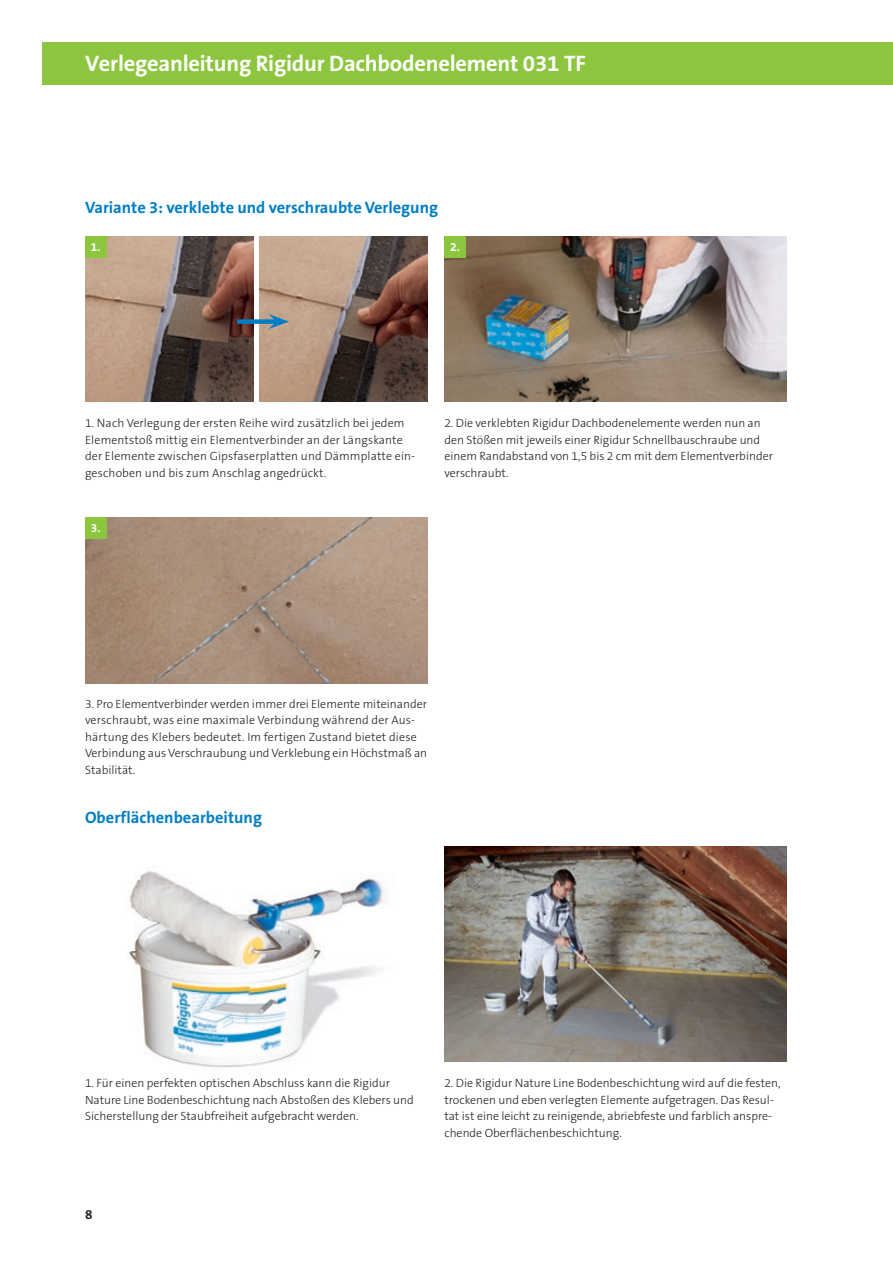
<style>
.page{position:relative;width:893px;height:1263px;background:#fff}
.page>*{position:absolute;margin:0;border:0;box-sizing:border-box;transform-origin:0 0}
.t1{font:700 22.5px "The Sans B7";letter-spacing:-.01em;color:#fff}
.t2{font:700 16.5px "The Sans B7";color:#007ec5}
.t3{font:700 13.5px "The Sans B7";color:#231f20}
.t4{font:300 12px/16.5px "The Sans B3";color:#231f20}
.t5{font:700 12px "The Sans B7";color:#fff}
</style>
<div class="page">
<img style="left:127px;top:871px;width:258px;height:197px">
<img style="left:85px;top:517px;width:342px;height:166px">
<div style="left:43px;top:43px;width:850px;height:42px;background:#8bc63e"></div>
<img style="left:444px;top:846px;width:343px;height:216px">
<img style="left:85px;top:236px;width:168px;height:166px">
<img style="left:259px;top:236px;width:168px;height:166px">
<div style="left:85px;top:236px;width:21px;height:21px;background:#8bc63e"></div>
<div style="left:85px;top:517px;width:21px;height:21px;background:#8bc63e"></div>
<img style="left:444px;top:236px;width:343px;height:166px">
<div style="left:444px;top:236px;width:22px;height:21px;background:#8bc63e"></div>
<div style="left:237px;top:319px;width:40px;height:5px;background:#007ec5"></div>
<svg style="left:268px;top:314px;width:21px;height:15px"></svg>
<h1 class="t1" style="left:85px;top:52px;width:502px">Verlegeanleitung Rigidur Dachbodenelement 031 TF</h1>
<h2 class="t2" style="left:85px;top:198px;width:355px">Variante 3: verklebte und verschraubte Verlegung</h2>
<p class="t5" style="left:91px;top:241px;width:11px">1.</p>
<p class="t5" style="left:450px;top:241px;width:11px">2.</p>
<p class="t4" style="left:85px;top:415px;width:330px">1. Nach Verlegung der ersten Reihe wird zusätzlich bei jedem Elementstoß mittig ein Elementverbinder an der Längskante der Elemente zwischen Gipsfaserplatten und Dämmplatte ein&shy;geschoben und bis zum Anschlag angedrückt.</p>
<p class="t5" style="left:91px;top:522px;width:11px">3.</p>
<p class="t4" style="left:444px;top:415px;width:330px">2. Die verklebten Rigidur Dachbodenelemente werden nun an den Stößen mit jeweils einer Rigidur Schnellbauschraube und einem Randabstand von 1,5 bis 2 cm mit dem Elementverbinder verschraubt.</p>
<p class="t4" style="left:85px;top:696px;width:344px">3. Pro Elementverbinder werden immer drei Elemente miteinander verschraubt, was eine maximale Verbindung während der Aus&shy;härtung des Klebers bedeutet. Im fertigen Zustand bietet diese Verbindung aus Verschraubung und Verklebung ein Höchstmaß an Stabilität.</p>
<h2 class="t2" style="left:85px;top:809px;width:178px">Oberflächenbearbeitung</h2>
<p class="t4" style="left:85px;top:1075px;width:330px">1. Für einen perfekten optischen Abschluss kann die Rigidur<br>Nature Line Bodenbeschichtung nach Abstoßen des Klebers und<br>Sicherstellung der Staubfreiheit aufgebracht werden.</p>
<p class="t4" style="left:444px;top:1075px;width:338px">2. Die Rigidur Nature Line Bodenbeschichtung wird auf die festen, trockenen und eben verlegten Elemente aufgetragen. Das Resul&shy;tat ist eine leicht zu reinigende, abriebfeste und farblich anspre&shy;chende Oberflächenbeschichtung.</p>
<p class="t3" style="left:85px;top:1207px;width:9px">8</p>
</div>
